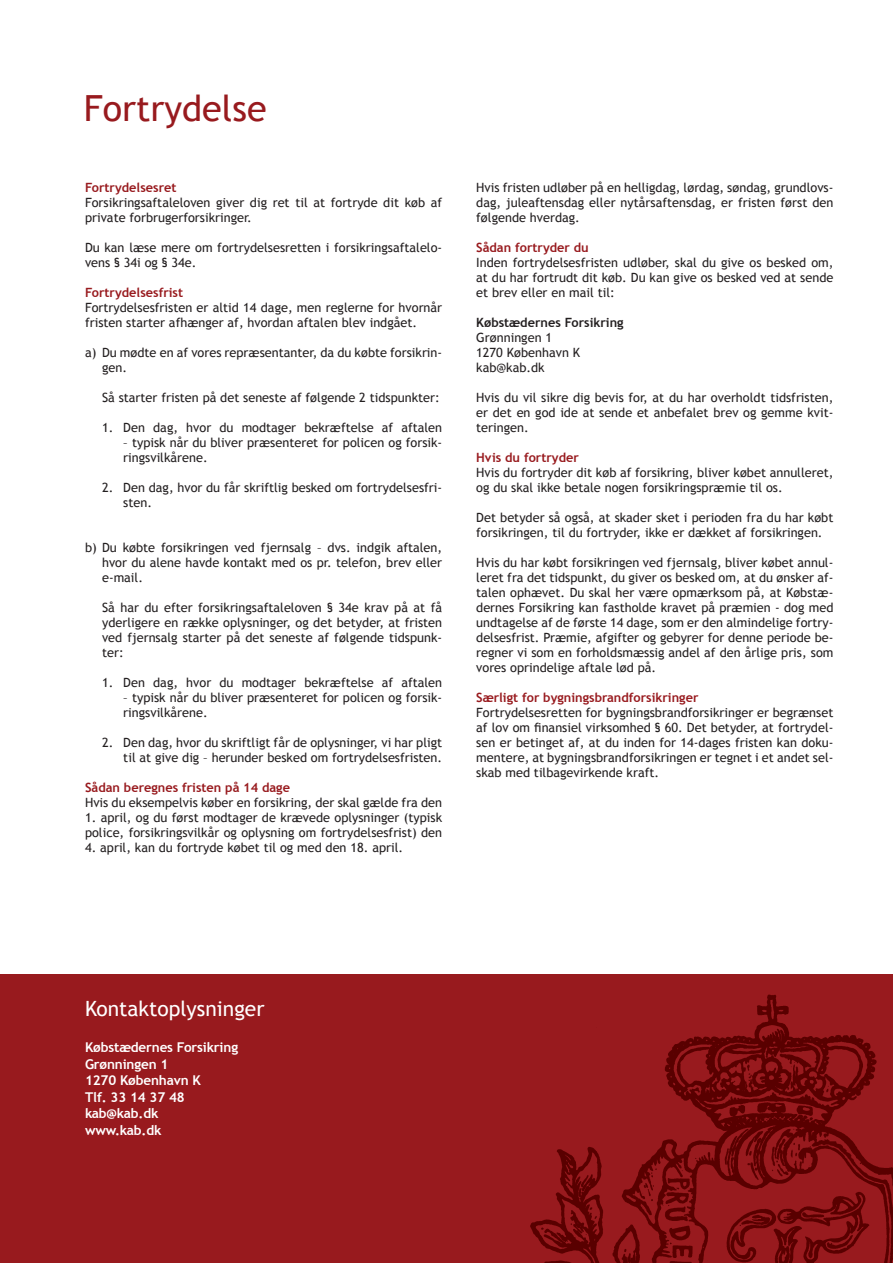
<style>
.page{position:relative;width:893px;height:1263px;background:#fff}
.page>*{position:absolute;margin:0;border:0;box-sizing:border-box;transform-origin:0 0}
.Overskrift_1{font:36px "Trebuchet MS";color:#981a1e}
.Overskrift_1-2{font:21px "Trebuchet MS";color:#fff}
.Brødtekst_10_12{font:700 13.5px "Trebuchet MS";letter-spacing:-.01em;color:#fff}
.Brødtekst_10_12-2{font:12.75px/15px "Trebuchet MS";color:#231f20}
.Brødtekst_10_12-3{font:700 12.75px "Trebuchet MS";color:#981a1e}
.Brødtekst_10_12-4{font:700 12.75px "Trebuchet MS";color:#231f20}
</style>
<div class="page">
<div style="left:0;top:975px;width:893px;height:288px;background:#981a1e"></div>
<img style="left:497px;top:974px;width:396px;height:289px">
<p class="Overskrift_1" style="left:84px;top:87px;width:184px">Fortrydelse</p>
<p class="Brødtekst_10_12-3" style="left:85px;top:179px;width:93px">Fortrydelsesret</p>
<p class="Brødtekst_10_12-2" style="left:85px;top:195px;width:359px">Forsikringsaftaleloven giver dig ret til at fortryde dit køb af private forbrugerforsikringer.</p>
<p class="Brødtekst_10_12-2" style="left:85px;top:240px;width:359px">Du kan læse mere om fortrydelsesretten i forsikringsaftalelo&shy;vens § 34i og § 34e.</p>
<p class="Brødtekst_10_12-3" style="left:85px;top:284px;width:100px">Fortrydelsesfrist</p>
<p class="Brødtekst_10_12-2" style="left:85px;top:300px;width:359px">Fortrydelsesfristen er altid 14 dage, men reglerne for hvornår fristen starter afhænger af, hvordan aftalen blev indgået.</p>
<p class="Brødtekst_10_12-2" style="left:102px;top:345px;width:342px;text-indent:-17px">a) Du mødte en af vores repræsentanter, da du købte forsikrin&shy;gen.</p>
<p class="Brødtekst_10_12-2" style="left:102px;top:390px;width:339px">Så starter fristen på det seneste af følgende 2 tidspunkter:</p>
<p class="Brødtekst_10_12-2" style="left:102px;top:420px;width:342px">1. Den dag, hvor du modtager bekræftelse af aftalen</p>
<p class="Brødtekst_10_12-2" style="left:123px;top:435px;width:320px">– typisk når du bliver præsenteret for policen og forsik&shy;ringsvilkårene.</p>
<p class="Brødtekst_10_12-2" style="left:123px;top:480px;width:320px;text-indent:-21px">2. Den dag, hvor du får skriftlig besked om fortrydelsesfri&shy;sten.</p>
<p class="Brødtekst_10_12-2" style="left:102px;top:540px;width:342px;text-align:justify;text-indent:-17px">b) Du købte forsikringen ved fjernsalg – dvs. indgik aftalen, hvor du alene havde kontakt med os pr. telefon, brev eller e-mail.</p>
<p class="Brødtekst_10_12-2" style="left:102px;top:600px;width:342px;text-align:justify">Så har du efter forsikringsaftaleloven § 34e krav på at få yderligere en række oplysninger, og det betyder, at fristen ved fjernsalg starter på det seneste af følgende tidspunk&shy;ter:</p>
<p class="Brødtekst_10_12-2" style="left:102px;top:675px;width:342px">1. Den dag, hvor du modtager bekræftelse af aftalen</p>
<p class="Brødtekst_10_12-2" style="left:123px;top:690px;width:320px">– typisk når du bliver præsenteret for policen og forsik&shy;ringsvilkårene.</p>
<p class="Brødtekst_10_12-2" style="left:102px;top:735px;width:342px;text-align:right">2. Den dag, hvor du skriftligt får de oplysninger, vi har pligt til at give dig – herunder besked om fortrydelsesfristen.</p>
<p class="Brødtekst_10_12-3" style="left:85px;top:779px;width:206px">Sådan beregnes fristen på 14 dage</p>
<p class="Brødtekst_10_12-2" style="left:85px;top:795px;width:359px">Hvis du eksempelvis køber en forsikring, der skal gælde fra den</p>
<p class="Brødtekst_10_12-2" style="left:85px;top:810px;width:359px">1. april, og du først modtager de krævede oplysninger (typisk police, forsikringsvilkår og oplysning om fortrydelsesfrist) den</p>
<p class="Brødtekst_10_12-2" style="left:85px;top:840px;width:320px">4. april, kan du fortryde købet til og med den 18. april.</p>
<p class="Brødtekst_10_12-2" style="left:476px;top:180px;width:359px;text-align:justify">Hvis fristen udløber på en helligdag, lørdag, søndag, grundlovs&shy;dag, juleaftensdag eller nytårsaftensdag, er fristen først den følgende hverdag.</p>
<p class="Brødtekst_10_12-3" style="left:476px;top:239px;width:114px">Sådan fortryder du</p>
<p class="Brødtekst_10_12-2" style="left:476px;top:255px;width:359px;text-align:justify">Inden fortrydelsesfristen udløber, skal du give os besked om, at du har fortrudt dit køb. Du kan give os besked ved at sende et brev eller en mail til:</p>
<p class="Brødtekst_10_12-4" style="left:476px;top:314px;width:149px">Købstædernes Forsikring</p>
<p class="Brødtekst_10_12-2" style="left:476px;top:330px;width:77px">Grønningen 1</p>
<p class="Brødtekst_10_12-2" style="left:476px;top:345px;width:105px">1270 København K</p>
<p class="Brødtekst_10_12-2" style="left:476px;top:360px;width:70px">kab@kab.dk</p>
<p class="Brødtekst_10_12-2" style="left:476px;top:390px;width:359px;text-align:justify">Hvis du vil sikre dig bevis for, at du har overholdt tidsfristen, er det en god ide at sende et anbefalet brev og gemme kvit&shy;teringen.</p>
<p class="Brødtekst_10_12-3" style="left:476px;top:449px;width:104px">Hvis du fortryder</p>
<p class="Brødtekst_10_12-2" style="left:476px;top:465px;width:359px">Hvis du fortryder dit køb af forsikring, bliver købet annulleret, og du skal ikke betale nogen forsikringspræmie til os.</p>
<p class="Brødtekst_10_12-2" style="left:476px;top:510px;width:359px">Det betyder så også, at skader sket i perioden fra du har købt forsikringen, til du fortryder, ikke er dækket af forsikringen.</p>
<p class="Brødtekst_10_12-2" style="left:476px;top:555px;width:359px;text-align:justify">Hvis du har købt forsikringen ved fjernsalg, bliver købet annul&shy;leret fra det tidspunkt, du giver os besked om, at du ønsker af&shy;talen ophævet. Du skal her være opmærksom på, at Købstæ&shy;dernes Forsikring kan fastholde kravet på præmien - dog med undtagelse af de første 14 dage, som er den almindelige fortry&shy;delsesfrist. Præmie, afgifter og gebyrer for denne periode be&shy;regner vi som en forholdsmæssig andel af den årlige pris, som vores oprindelige aftale lød på.</p>
<p class="Brødtekst_10_12-3" style="left:476px;top:689px;width:224px">Særligt for bygningsbrandforsikringer</p>
<p class="Brødtekst_10_12-2" style="left:476px;top:705px;width:359px;text-align:justify">Fortrydelsesretten for bygningsbrandforsikringer er begrænset af lov om finansiel virksomhed § 60. Det betyder, at fortrydel&shy;sen er betinget af, at du inden for 14-dages fristen kan doku&shy;mentere, at bygningsbrandforsikringen er tegnet i et andet sel&shy;skab med tilbagevirkende kraft.</p>
<p class="Overskrift_1-2" style="left:85px;top:996px;width:181px">Kontaktoplysninger</p>
<p class="Brødtekst_10_12" style="left:85px;top:1039px;width:155px">Købstædernes Forsikring</p>
<p class="Brødtekst_10_12" style="left:85px;top:1055px;width:85px">Grønningen 1</p>
<p class="Brødtekst_10_12" style="left:85px;top:1072px;width:117px">1270 København K</p>
<p class="Brødtekst_10_12" style="left:85px;top:1088px;width:101px">Tlf. 33 14 37 48</p>
<p class="Brødtekst_10_12" style="left:85px;top:1105px;width:75px">kab@kab.dk</p>
<p class="Brødtekst_10_12" style="left:85px;top:1121px;width:78px">www.kab.dk</p>
</div>
